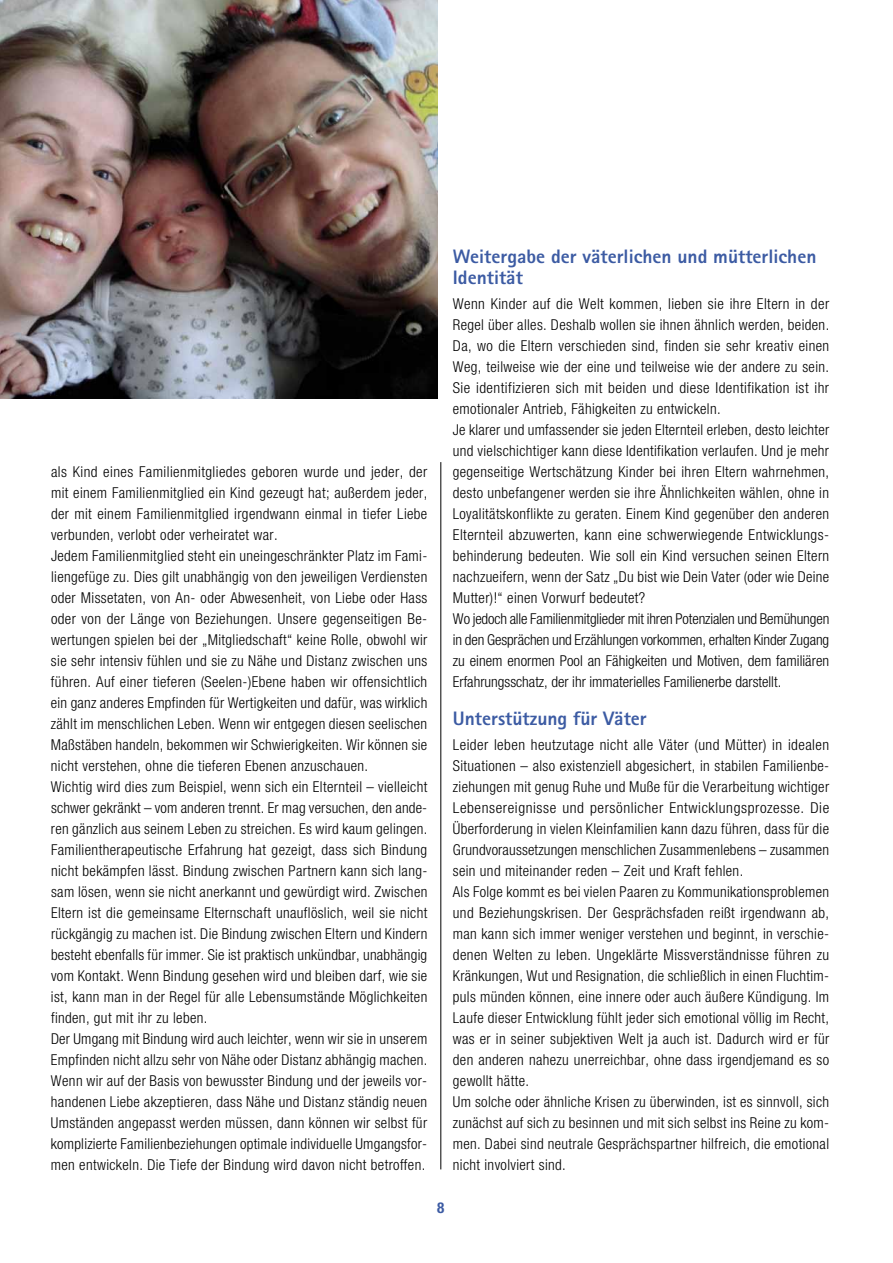
<style>
.page{position:relative;width:893px;height:1263px;background:#fff}
.page>*{position:absolute;margin:0;border:0;box-sizing:border-box;transform-origin:0 0}
.t1{font:800 19.5px/21px "Rotis Sans Serif";color:#3c5ba3}
.t2{font:300 condensed 15px/21px "Helvetica Neue";letter-spacing:.025em;color:#000}
.t3{font:700 condensed 15px "Helvetica Neue";color:#3c5ba3}
</style>
<div class="page">
<hr style="left:441px;top:462px;width:1px;height:707px;background:#000">
<img style="left:0;top:0;width:438px;height:398px">
<p class="t2" style="left:51px;top:461px;width:378px">als Kind eines Familienmitgliedes geboren wurde und jeder, der mit einem Familienmitglied ein Kind gezeugt hat; außerdem jeder, der mit einem Familienmitglied irgendwann einmal in tiefer Liebe verbunden, verlobt oder verheiratet war.<br>Jedem Familienmitglied steht ein uneingeschränkter Platz im Fami&shy;liengefüge zu. Dies gilt unabhängig von den jeweiligen Verdiensten oder Missetaten, von An- oder Abwesenheit, von Liebe oder Hass oder von der Länge von Beziehungen. Unsere gegenseitigen Be&shy;wertungen spielen bei der „Mitgliedschaft“ keine Rolle, obwohl wir sie sehr intensiv fühlen und sie zu Nähe und Distanz zwischen uns führen. Auf einer tieferen (Seelen-)Ebene haben wir offensichtlich ein ganz anderes Empfinden für Wertigkeiten und dafür, was wirklich zählt im menschlichen Leben. Wenn wir entgegen diesen seelischen Maßstäben handeln, bekommen wir Schwierigkeiten. Wir können sie nicht verstehen, ohne die tieferen Ebenen anzuschauen.<br>Wichtig wird dies zum Beispiel, wenn sich ein Elternteil – vielleicht schwer gekränkt – vom anderen trennt. Er mag versuchen, den ande&shy;ren gänzlich aus seinem Leben zu streichen. Es wird kaum gelingen.<br>Familientherapeutische Erfahrung hat gezeigt, dass sich Bindung nicht bekämpfen lässt. Bindung zwischen Partnern kann sich lang&shy;sam lösen, wenn sie nicht anerkannt und gewürdigt wird. Zwischen Eltern ist die gemeinsame Elternschaft unauflöslich, weil sie nicht rückgängig zu machen ist. Die Bindung zwischen Eltern und Kindern besteht ebenfalls für immer. Sie ist praktisch unkündbar, unabhängig vom Kontakt. Wenn Bindung gesehen wird und bleiben darf, wie sie ist, kann man in der Regel für alle Lebensumstände Möglichkeiten finden, gut mit ihr zu leben.<br>Der Umgang mit Bindung wird auch leichter, wenn wir sie in unserem Empfinden nicht allzu sehr von Nähe oder Distanz abhängig machen.<br>Wenn wir auf der Basis von bewusster Bindung und der jeweils vor&shy;handenen Liebe akzeptieren, dass Nähe und Distanz ständig neuen Umständen angepasst werden müssen, dann können wir selbst für komplizierte Familienbeziehungen optimale individuelle Umgangsfor&shy;men entwickeln. Die Tiefe der Bindung wird davon nicht betroffen.</p>
<h1 class="t1" style="left:453px;top:245px;width:365px">Weitergabe der väterlichen und mütterlichen<br>Identität</h1>
<p class="t2" style="left:453px;top:293px;width:378px">Wenn Kinder auf die Welt kommen, lieben sie ihre Eltern in der Regel über alles. Deshalb wollen sie ihnen ähnlich werden, beiden.<br>Da, wo die Eltern verschieden sind, finden sie sehr kreativ einen Weg, teilweise wie der eine und teilweise wie der andere zu sein.<br>Sie identifizieren sich mit beiden und diese Identifikation ist ihr emotionaler Antrieb, Fähigkeiten zu entwickeln.<br>Je klarer und umfassender sie jeden Elternteil erleben, desto leichter und vielschichtiger kann diese Identifikation verlaufen. Und je mehr gegenseitige Wertschätzung Kinder bei ihren Eltern wahrnehmen, desto unbefangener werden sie ihre Ähnlichkeiten wählen, ohne in Loyalitätskonflikte zu geraten. Einem Kind gegenüber den anderen Elternteil abzuwerten, kann eine schwerwiegende Entwicklungs&shy;behinderung bedeuten. Wie soll ein Kind versuchen seinen Eltern nachzueifern, wenn der Satz „Du bist wie Dein Vater (oder wie Deine Mutter)!“ einen Vorwurf bedeutet?<br>Wo jedoch alle Familienmitglieder mit ihren Potenzialen und Bemühungen in den Gesprächen und Erzählungen vorkommen, erhalten Kinder Zugang zu einem enormen Pool an Fähigkeiten und Motiven, dem familiären Erfahrungsschatz, der ihr immaterielles Familienerbe darstellt.</p>
<h1 class="t1" style="left:453px;top:707px;width:195px">Unterstützung für Väter</h1>
<p class="t2" style="left:453px;top:734px;width:378px">Leider leben heutzutage nicht alle Väter (und Mütter) in idealen Situationen – also existenziell abgesichert, in stabilen Familienbe&shy;ziehungen mit genug Ruhe und Muße für die Verarbeitung wichtiger Lebensereignisse und persönlicher Entwicklungsprozesse. Die Überforderung in vielen Kleinfamilien kann dazu führen, dass für die Grundvoraussetzungen menschlichen Zusammenlebens – zusammen sein und miteinander reden – Zeit und Kraft fehlen.<br>Als Folge kommt es bei vielen Paaren zu Kommunikationsproblemen und Beziehungskrisen. Der Gesprächsfaden reißt irgendwann ab, man kann sich immer weniger verstehen und beginnt, in verschie&shy;denen Welten zu leben. Ungeklärte Missverständnisse führen zu Kränkungen, Wut und Resignation, die schließlich in einen Fluchtim&shy;puls münden können, eine innere oder auch äußere Kündigung. Im Laufe dieser Entwicklung fühlt jeder sich emotional völlig im Recht, was er in seiner subjektiven Welt ja auch ist. Dadurch wird er für den anderen nahezu unerreichbar, ohne dass irgendjemand es so gewollt hätte.<br>Um solche oder ähnliche Krisen zu überwinden, ist es sinnvoll, sich zunächst auf sich zu besinnen und mit sich selbst ins Reine zu kom&shy;men. Dabei sind neutrale Gesprächspartner hilfreich, die emotional nicht involviert sind.</p>
<p class="t3" style="left:437px;top:1198px;width:9px">8</p>
</div>
